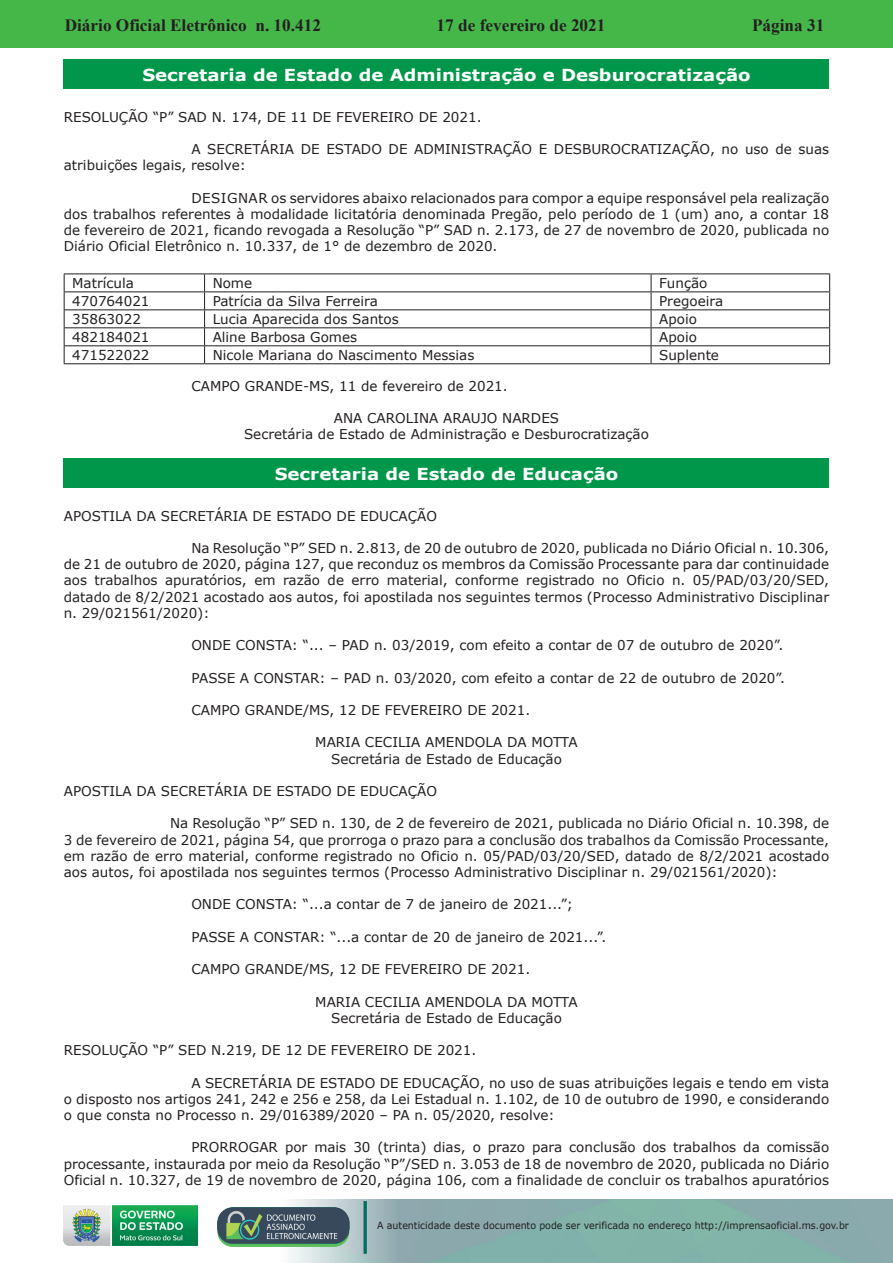
<style>
.page{position:relative;width:893px;height:1263px;background:#fff}
.page>*{position:absolute;margin:0;border:0;box-sizing:border-box;transform-origin:0 0}
.t1{font:700 17.25px "Times New Roman";color:#231f20}
.t2{font:700 16.5px "Verdana";color:#fff;scale:1.1 1}
.t3{font:13.5px/16.2px "Verdana";color:#231f20;text-align:justify}
.t4{font:9.9px "Verdana";color:#231f20;scale:.95 1}
</style>
<div class="page">
<div style="left:0;top:0;width:893px;height:48px;background:#45b749"></div>
<img style="left:63px;top:1199px;width:830px;height:64px">
<img style="left:364px;top:1202px;width:2px;height:51px">
<img style="left:218px;top:1207px;width:132px;height:39px">
<img style="left:64px;top:1205px;width:134px;height:41px">
<div style="left:64px;top:60px;width:765px;height:29px;background:#00974a"></div>
<hr style="left:64px;top:273px;width:141px;height:1px;background:#231f20">
<hr style="left:205px;top:273px;width:446px;height:1px;background:#231f20">
<hr style="left:651px;top:273px;width:179px;height:1px;background:#231f20">
<hr style="left:64px;top:291px;width:141px;height:1px;background:#231f20">
<hr style="left:205px;top:291px;width:446px;height:1px;background:#231f20">
<hr style="left:651px;top:291px;width:179px;height:1px;background:#231f20">
<hr style="left:64px;top:309px;width:141px;height:1px;background:#231f20">
<hr style="left:205px;top:309px;width:446px;height:1px;background:#231f20">
<hr style="left:651px;top:309px;width:179px;height:1px;background:#231f20">
<hr style="left:64px;top:327px;width:141px;height:1px;background:#231f20">
<hr style="left:205px;top:327px;width:446px;height:1px;background:#231f20">
<hr style="left:651px;top:327px;width:179px;height:1px;background:#231f20">
<hr style="left:64px;top:345px;width:141px;height:1px;background:#231f20">
<svg style="left:64px;top:274px;width:1px;height:89px"></svg>
<hr style="left:205px;top:345px;width:446px;height:1px;background:#231f20">
<svg style="left:204px;top:274px;width:1px;height:89px"></svg>
<hr style="left:651px;top:345px;width:179px;height:1px;background:#231f20">
<svg style="left:651px;top:274px;width:1px;height:89px"></svg>
<svg style="left:829px;top:274px;width:1px;height:89px"></svg>
<hr style="left:64px;top:363px;width:141px;height:1px;background:#231f20">
<hr style="left:205px;top:363px;width:446px;height:1px;background:#231f20">
<hr style="left:651px;top:363px;width:179px;height:1px;background:#231f20">
<div style="left:64px;top:458px;width:765px;height:30px;background:#00974a"></div>
<p class="t1" style="left:65px;top:13px;width:258px">Diário Oficial Eletrônico n. 10.412</p>
<p class="t1" style="left:437px;top:13px;width:170px">17 de fevereiro de 2021</p>
<p class="t1" style="left:752px;top:13px;width:74px">Página 31</p>
<p class="t2" style="left:142px;top:63px;width:554px">Secretaria de Estado de Administração e Desburocratização</p>
<p class="t3" style="left:64px;top:109px;width:419px">RESOLUÇÃO “P” SAD N. 174, DE 11 DE FEVEREIRO DE 2021.</p>
<p class="t3" style="left:64px;top:141px;width:767px;text-indent:128px">A SECRETÁRIA DE ESTADO DE ADMINISTRAÇÃO E DESBUROCRATIZAÇÃO, no uso de suas atribuições legais, resolve:</p>
<p class="t3" style="left:64px;top:190px;width:767px;text-indent:128px">DESIGNAR os servidores abaixo relacionados para compor a equipe responsável pela realização dos trabalhos referentes à modalidade licitatória denominada Pregão, pelo período de 1 (um) ano, a contar 18 de fevereiro de 2021, ficando revogada a Resolução “P” SAD n. 2.173, de 27 de novembro de 2020, publicada no Diário Oficial Eletrônico n. 10.337, de 1° de dezembro de 2020.</p>
<p class="t3" style="left:72px;top:275px;width:63px">Matrícula</p>
<p class="t3" style="left:213px;top:275px;width:41px">Nome</p>
<p class="t3" style="left:659px;top:275px;width:50px">Função</p>
<p class="t3" style="left:72px;top:293px;width:79px">470764021</p>
<p class="t3" style="left:213px;top:293px;width:167px">Patrícia da Silva Ferreira</p>
<p class="t3" style="left:659px;top:293px;width:65px">Pregoeira</p>
<p class="t3" style="left:72px;top:311px;width:70px">35863022</p>
<p class="t3" style="left:213px;top:311px;width:188px">Lucia Aparecida dos Santos</p>
<p class="t3" style="left:659px;top:311px;width:39px">Apoio</p>
<p class="t3" style="left:72px;top:329px;width:79px">482184021</p>
<p class="t3" style="left:213px;top:329px;width:146px">Aline Barbosa Gomes</p>
<p class="t3" style="left:659px;top:329px;width:39px">Apoio</p>
<p class="t3" style="left:72px;top:347px;width:79px">471522022</p>
<p class="t3" style="left:213px;top:347px;width:263px">Nicole Mariana do Nascimento Messias</p>
<p class="t3" style="left:659px;top:347px;width:61px">Suplente</p>
<p class="t3" style="left:191px;top:377px;width:318px">CAMPO GRANDE-MS, 11 de fevereiro de 2021.</p>
<p class="t3" style="left:244px;top:410px;width:406px;text-align:center">ANA CAROLINA ARAUJO NARDES<br>Secretária de Estado de Administração e Desburocratização</p>
<p class="t2" style="left:275px;top:462px;width:314px">Secretaria de Estado de Educação</p>
<p class="t3" style="left:64px;top:507px;width:375px">APOSTILA DA SECRETÁRIA DE ESTADO DE EDUCAÇÃO</p>
<p class="t3" style="left:64px;top:540px;width:767px;text-indent:128px">Na Resolução “P” SED n. 2.813, de 20 de outubro de 2020, publicada no Diário Oficial n. 10.306, de 21 de outubro de 2020, página 127, que reconduz os membros da Comissão Processante para dar continuidade aos trabalhos apuratórios, em razão de erro material, conforme registrado no Oficio n. 05/PAD/03/20/SED, datado de 8/2/2021 acostado aos autos, foi apostilada nos seguintes termos (Processo Administrativo Disciplinar n. 29/021561/2020):</p>
<p class="t3" style="left:191px;top:637px;width:593px">ONDE CONSTA: “... – PAD n. 03/2019, com efeito a contar de 07 de outubro de 2020”.</p>
<p class="t3" style="left:191px;top:669px;width:595px">PASSE A CONSTAR: – PAD n. 03/2020, com efeito a contar de 22 de outubro de 2020”.</p>
<p class="t3" style="left:191px;top:702px;width:340px">CAMPO GRANDE/MS, 12 DE FEVEREIRO DE 2021.</p>
<p class="t3" style="left:315px;top:734px;width:264px;text-align:center">MARIA CECILIA AMENDOLA DA MOTTA<br>Secretária de Estado de Educação</p>
<p class="t3" style="left:64px;top:783px;width:375px">APOSTILA DA SECRETÁRIA DE ESTADO DE EDUCAÇÃO</p>
<p class="t3" style="left:64px;top:815px;width:767px;text-indent:106px">Na Resolução “P” SED n. 130, de 2 de fevereiro de 2021, publicada no Diário Oficial n. 10.398, de 3 de fevereiro de 2021, página 54, que prorroga o prazo para a conclusão dos trabalhos da Comissão Processante, em razão de erro material, conforme registrado no Oficio n. 05/PAD/03/20/SED, datado de 8/2/2021 acostado aos autos, foi apostilada nos seguintes termos (Processo Administrativo Disciplinar n. 29/021561/2020):</p>
<p class="t3" style="left:191px;top:896px;width:383px">ONDE CONSTA: “...a contar de 7 de janeiro de 2021...”;</p>
<p class="t3" style="left:191px;top:929px;width:417px">PASSE A CONSTAR: “...a contar de 20 de janeiro de 2021...”.</p>
<p class="t3" style="left:191px;top:961px;width:340px">CAMPO GRANDE/MS, 12 DE FEVEREIRO DE 2021.</p>
<p class="t3" style="left:315px;top:993px;width:264px;text-align:center">MARIA CECILIA AMENDOLA DA MOTTA<br>Secretária de Estado de Educação</p>
<p class="t3" style="left:64px;top:1042px;width:414px">RESOLUÇÃO “P” SED N.219, DE 12 DE FEVEREIRO DE 2021.</p>
<p class="t3" style="left:64px;top:1074px;width:767px;text-indent:128px">A SECRETÁRIA DE ESTADO DE EDUCAÇÃO, no uso de suas atribuições legais e tendo em vista o disposto nos artigos 241, 242 e 256 e 258, da Lei Estadual n. 1.102, de 10 de outubro de 1990, e considerando o que consta no Processo n. 29/016389/2020 – PA n. 05/2020, resolve:</p>
<p class="t3" style="left:64px;top:1139px;width:767px;text-indent:128px">PRORROGAR por mais 30 (trinta) dias, o prazo para conclusão dos trabalhos da comissão processante, instaurada por meio da Resolução “P”/SED n. 3.053 de 18 de novembro de 2020, publicada no Diário Oficial n. 10.327, de 19 de novembro de 2020, página 106, com a finalidade de concluir os trabalhos apuratórios</p>
<p class="t4" style="left:377px;top:1219px;width:498px">A autenticidade deste documento pode ser verificada no endereço http://imprensaoficial.ms.gov.br</p>
</div>
